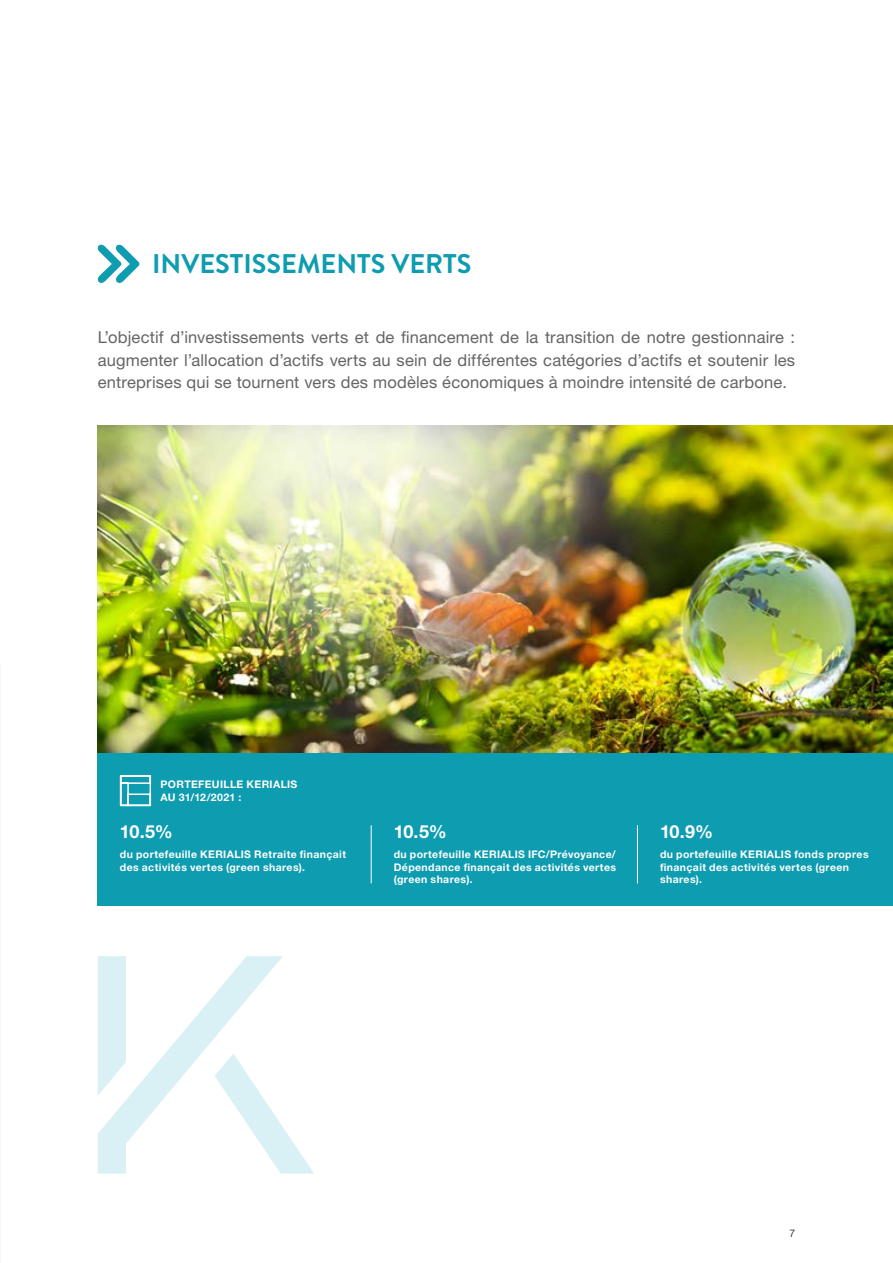
<style>
.page{position:relative;width:893px;height:1263px;background:#fff}
.page>*{position:absolute;margin:0;border:0;box-sizing:border-box;transform-origin:0 0}
.t1{font:700 27px "Brandon Grotesque";color:#0d9cb0}
.t2{font:700 18px "Helvetica Neue LT Pro";color:#fff}
.t3{font:16.5px/22.5px "Helvetica Neue LT Pro";letter-spacing:.01em;color:#636466;text-align:justify}
.t4{font:700 10.5px/12.6px "Helvetica Neue LT Pro";letter-spacing:.035em;color:#fff}
.t5{font:300 10.5px "Helvetica Neue LT Pro";color:#000}
</style>
<div class="page">
<div style="left:98px;top:753px;width:795px;height:153px;background:#0d9cb0"></div>
<svg style="left:119px;top:775px;width:33px;height:32px"></svg>
<hr style="left:371px;top:825px;width:1px;height:58px;background:#fff">
<hr style="left:637px;top:825px;width:1px;height:58px;background:#fff">
<img style="left:98px;top:426px;width:795px;height:327px">
<svg style="left:98px;top:956px;width:216px;height:218px"></svg>
<svg style="left:97px;top:244px;width:42px;height:39px"></svg>
<h1 class="t1" style="left:152px;top:245px;width:321px">INVESTISSEMENTS VERTS</h1>
<p class="t3" style="left:98px;top:326px;width:699px">L’objectif d’investissements verts et de financement de la transition de notre gestionnaire : augmenter l’allocation d’actifs verts au sein de différentes catégories d’actifs et soutenir les entreprises qui se tournent vers des modèles économiques à moindre intensité de carbone.</p>
<p class="t4" style="left:161px;top:778px;width:138px">PORTEFEUILLE KERIALIS<br>AU 31/12/2021 :</p>
<h2 class="t2" style="left:120px;top:820px;width:54px">10.5%</h2>
<p class="t4" style="left:120px;top:848px;width:228px">du portefeuille KERIALIS Retraite finançait des activités vertes (green shares).</p>
<h2 class="t2" style="left:394px;top:820px;width:54px">10.5%</h2>
<p class="t4" style="left:394px;top:848px;width:224px;text-align:justify">du portefeuille KERIALIS IFC/Prévoyance/ Dépendance finançait des activités vertes (green shares).</p>
<h2 class="t2" style="left:660px;top:820px;width:55px">10.9%</h2>
<p class="t4" style="left:660px;top:848px;width:210px">du portefeuille KERIALIS fonds propres finançait des activités vertes (green shares).</p>
<p class="t5" style="left:789px;top:1227px;width:7px">7</p>
</div>
